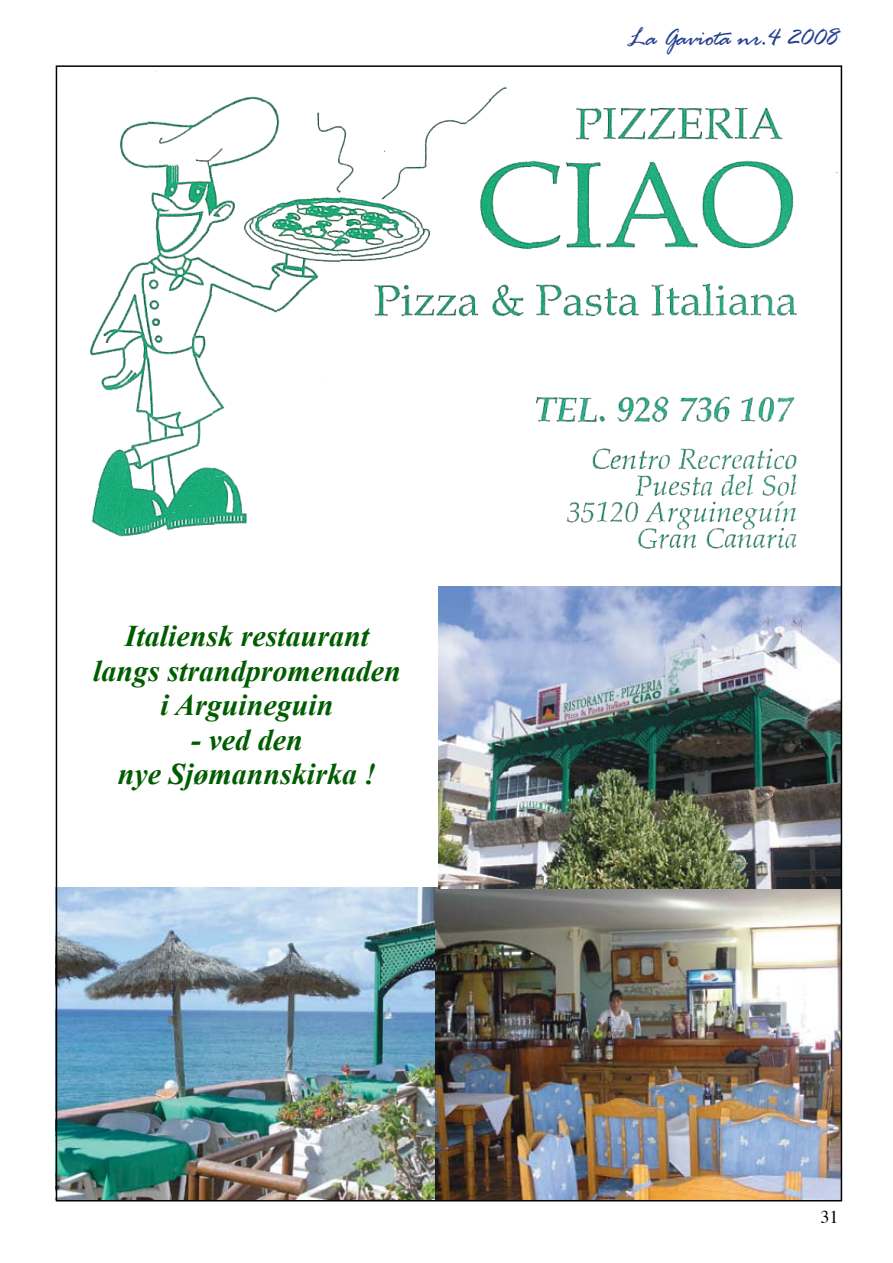
<style>
.page{position:relative;width:893px;height:1263px;background:#fff}
.page>*{position:absolute;margin:0;border:0;box-sizing:border-box;transform-origin:0 0}
.t1{font:italic 700 30px/34.5px "Times New Roman";color:#005c00;text-align:center}
.t2{font:27px "Rage Italic Plain";color:#25408f}
.t3{font:18px "Times";color:#000}
</style>
<div class="page">
<img style="left:89px;top:70px;width:749px;height:479px">
<img style="left:59px;top:888px;width:780px;height:310px">
<img style="left:438px;top:586px;width:401px;height:302px">
<p class="t2" style="left:627px;top:21px;width:213px">La Gaviota nr.4 2008</p>
<p class="t1" style="left:93px;top:622px;width:309px">Italiensk restaurant langs strandpromenaden i Arguineguin</p>
<p class="t1" style="left:118px;top:726px;width:260px">- ved den<br>nye Sjømannskirka !</p>
<p class="t3" style="left:820px;top:1200px;width:19px">31</p>
</div>
